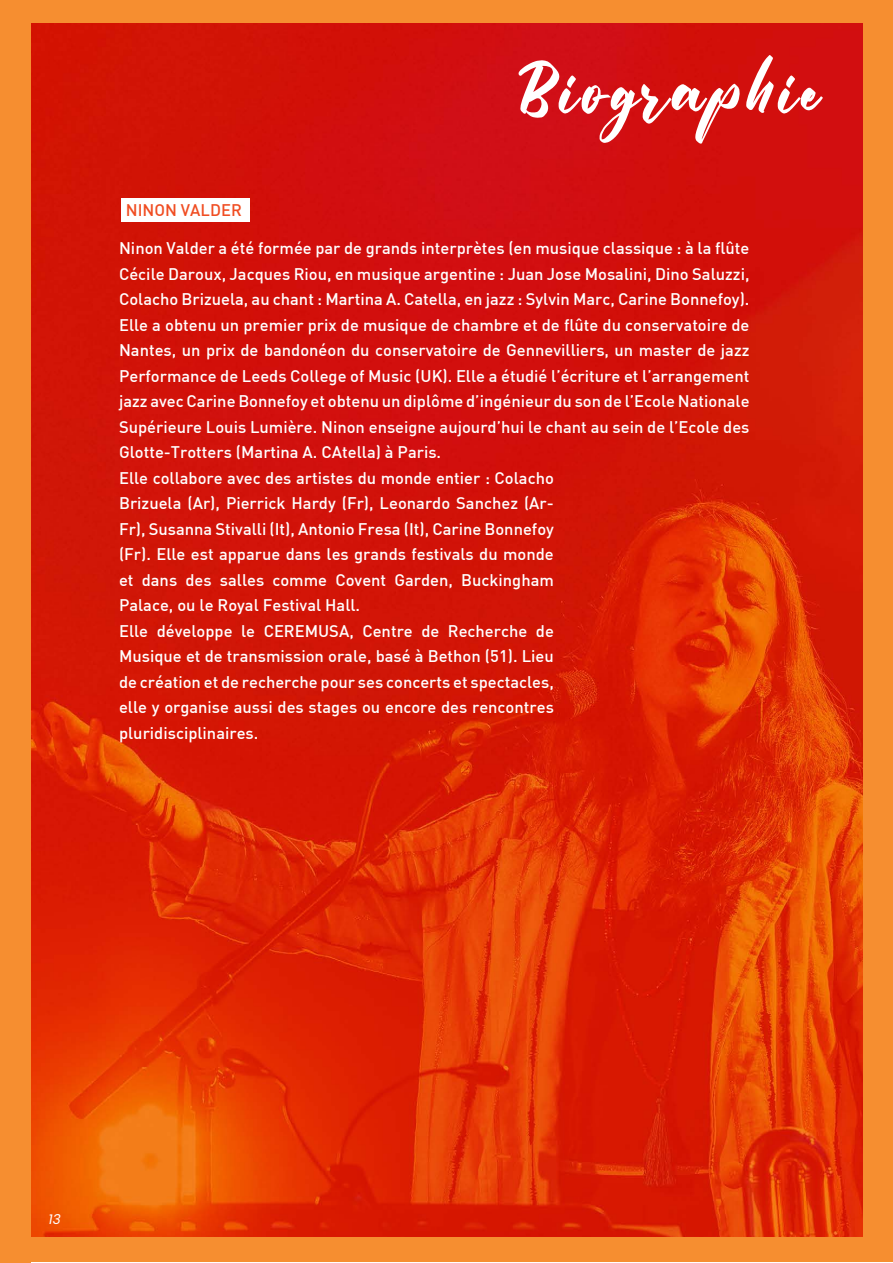
<style>
.page{position:relative;width:893px;height:1263px;background:#fff}
.page>*{position:absolute;margin:0;border:0;box-sizing:border-box;transform-origin:0 0}
.t1{font:81px "Bartolome";letter-spacing:.06em;color:#fff}
.t2{font:500 16.5px/25.5px "DIN";color:#fff}
.t3{font:500 16.5px "DIN";color:#f04d22}
.t4{font:italic 13.5px "Poppins";color:#fff}
</style>
<div class="page">
<img style="left:30px;top:23px;width:834px;height:1214px">
<div style="left:1px;top:0;width:892px;height:23px;background:#f68e30"></div>
<div style="left:0;top:0;width:30px;height:1263px;background:#f68e30"></div>
<div style="left:864px;top:0;width:29px;height:1260px;background:#f68e30"></div>
<div style="left:1px;top:1237px;width:892px;height:25px;background:#f68e30"></div>
<div style="left:121px;top:198px;width:128px;height:24px;background:#fff"></div>
<p class="t3" style="left:126px;top:200px;width:118px">NINON VALDER</p>
<h1 class="t1" style="left:517px;top:39px;width:301px">Biographie</h1>
<p class="t2" style="left:119px;top:235px;width:632px">Ninon Valder a été formée par de grands interprètes (en musique classique : à la flûte Cécile Daroux, Jacques Riou, en musique argentine : Juan Jose Mosalini, Dino Saluzzi, Colacho Brizuela, au chant : Martina A. Catella, en jazz : Sylvin Marc, Carine Bonnefoy).<br>Elle a obtenu un premier prix de musique de chambre et de flûte du conservatoire de Nantes, un prix de bandonéon du conservatoire de Gennevilliers, un master de jazz Performance de Leeds College of Music (UK). Elle a étudié l’écriture et l’arrangement jazz avec Carine Bonnefoy et obtenu un diplôme d’ingénieur du son de l’Ecole Nationale Supérieure Louis Lumière. Ninon enseigne aujourd’hui le chant au sein de l’Ecole des Glotte-Trotters (Martina A. CAtella) à Paris.<br>Elle collabore avec des artistes du monde entier : Colacho<br>Brizuela (Ar), Pierrick Hardy (Fr), Leonardo Sanchez (Ar-<br>Fr), Susanna Stivalli (It), Antonio Fresa (It), Carine Bonnefoy<br>(Fr). Elle est apparue dans les grands festivals du monde<br>et dans des salles comme Covent Garden, Buckingham<br>Palace, ou le Royal Festival Hall.<br>Elle développe le CEREMUSA, Centre de Recherche de<br>Musique et de transmission orale, basé à Bethon (51). Lieu<br>de création et de recherche pour ses concerts et spectacles,<br>elle y organise aussi des stages ou encore des rencontres<br>pluridisciplinaires.</p>
<p class="t4" style="left:48px;top:1211px;width:14px">13</p>
</div>
